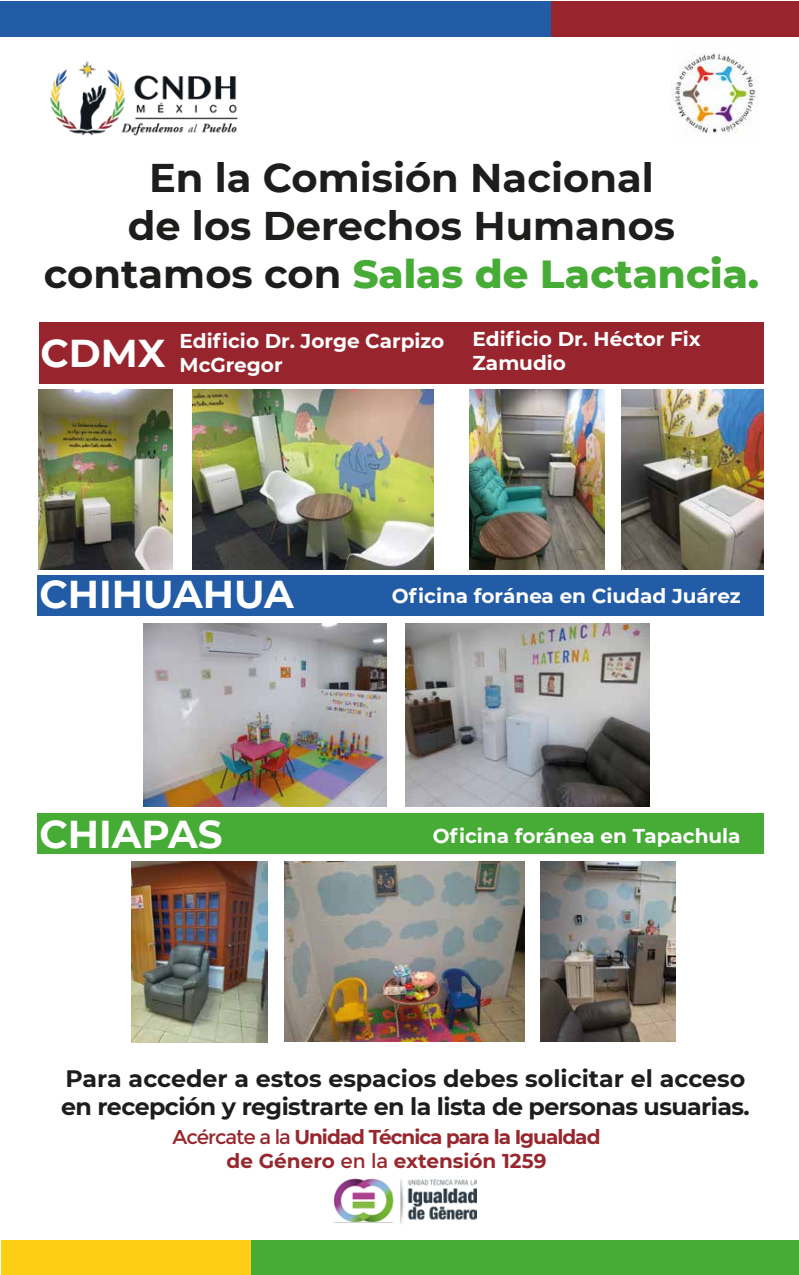
<style>
.page{position:relative;width:799px;height:1275px;background:#fff}
.page>*{position:absolute;margin:0;border:0;box-sizing:border-box;transform-origin:0 0}
.t1{font:700 40px/48px "Montserrat";color:#1d1d1b;text-align:center}
.t2{font:700 38.75px "Montserrat";color:#fff}
.t3{font:700 23.75px/28.5px "Montserrat";letter-spacing:-.02em;color:#1d1d1b}
.t4{font:700 20px/24px "Montserrat";color:#fff}
.t5{font:700 20px/24px "Montserrat";letter-spacing:-.05em;color:#97272d;text-align:center}
.s1{font-weight:800;color:#46ac36}
.s2{font-weight:400}
</style>
<div class="page">
<div style="left:37px;top:814px;width:726px;height:40px;background:#46ac36"></div>
<div style="left:37px;top:576px;width:726px;height:40px;background:#225ba6"></div>
<div style="left:39px;top:322px;width:724px;height:61px;background:#98252e"></div>
<img style="left:671px;top:53px;width:86px;height:80px">
<img style="left:50px;top:60px;width:188px;height:76px">
<img style="left:334px;top:1178px;width:143px;height:46px">
<img style="left:38px;top:389px;width:135px;height:180px">
<img style="left:192px;top:389px;width:241px;height:181px">
<img style="left:469px;top:389px;width:135px;height:180px">
<img style="left:621px;top:389px;width:142px;height:180px">
<img style="left:405px;top:623px;width:244px;height:183px">
<img style="left:143px;top:624px;width:243px;height:182px">
<img style="left:284px;top:862px;width:240px;height:179px">
<img style="left:132px;top:862px;width:135px;height:180px">
<img style="left:541px;top:862px;width:134px;height:179px">
<div style="left:1px;top:1240px;width:550px;height:35px;background:#fecd15"></div>
<div style="left:251px;top:1240px;width:548px;height:35px;background:#46ac36"></div>
<div style="left:251px;top:1px;width:548px;height:35px;background:#98252e"></div>
<div style="left:0;top:1px;width:550px;height:35px;background:#225ba6"></div>
<h1 class="t1" style="left:44px;top:152px;width:717px">En la Comisión Nacional<br>de los Derechos Humanos contamos con <span class="s1">Salas de Lactancia.</span></h1>
<h2 class="t2" style="left:40px;top:325px;width:127px">CDMX</h2>
<p class="t4" style="left:180px;top:328px;width:266px">Edificio Dr. Jorge Carpizo<br>McGregor</p>
<p class="t4" style="left:472px;top:326px;width:229px">Edificio Dr. Héctor Fix</p>
<p class="t4" style="left:472px;top:350px;width:95px">Zamudio</p>
<h2 class="t2" style="left:39px;top:566px;width:256px">CHIHUAHUA</h2>
<p class="t4" style="left:392px;top:583px;width:350px">Oficina foránea en Ciudad Juárez</p>
<h2 class="t2" style="left:39px;top:806px;width:185px">CHIAPAS</h2>
<p class="t4" style="left:433px;top:822px;width:309px">Oficina foránea en Tapachula</p>
<p class="t3" style="left:61px;top:1063px;width:690px">Para acceder a estos espacios debes solicitar el acceso en recepción y registrarte en la lista de personas usuarias.</p>
<p class="t5" style="left:172px;top:1124px;width:429px"><span class="s2">Acércate a la</span> Unidad Técnica para la Igualdad de Género <span class="s2">en la</span> extensión 1259</p>
</div>
